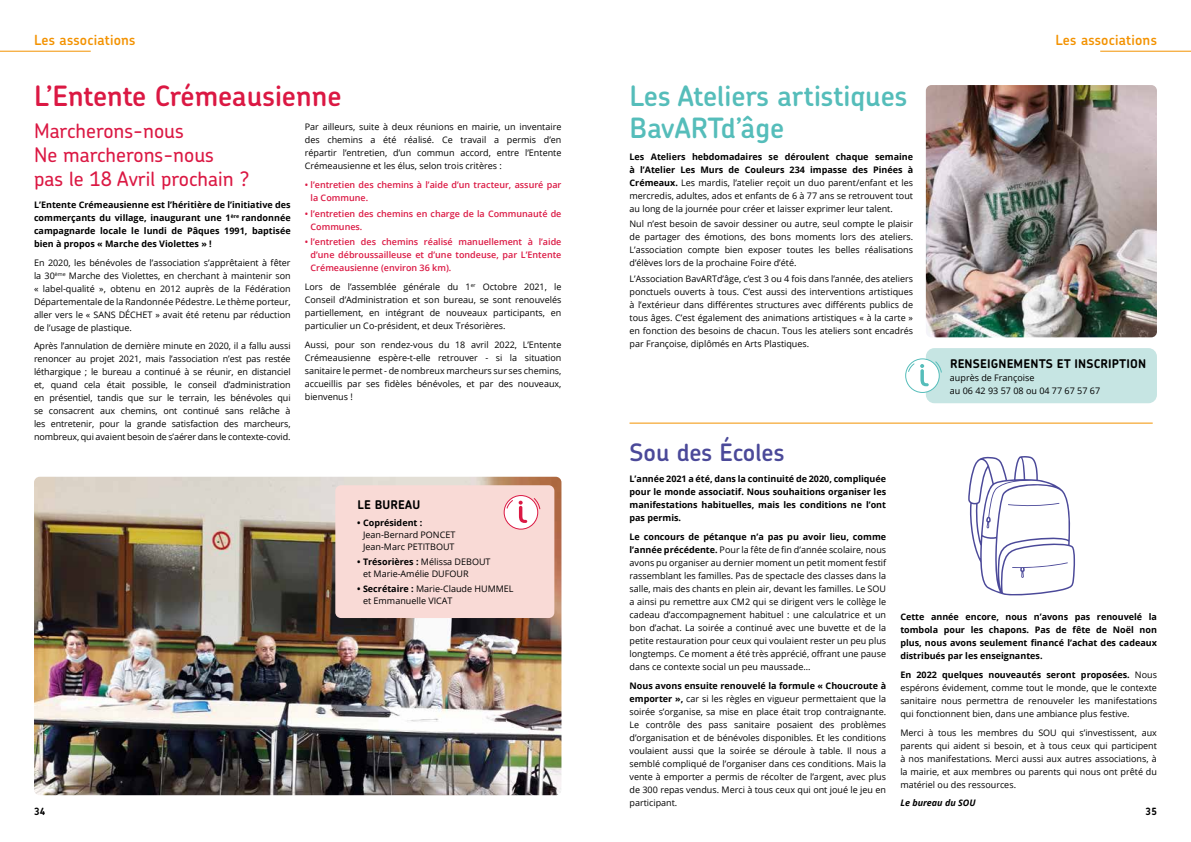
<style>
.page{position:relative;width:1191px;height:842px;background:#fff}
.page>*{position:absolute;margin:0;border:0;box-sizing:border-box;transform-origin:0 0}
.t1{font:600 28px/32px "Chevin Pro";color:#55bdba}
.t2{font:600 28px "Chevin Pro";color:#db1843}
.t3{font:600 24px "Chevin Pro";color:#4b4999}
.t4{font:500 20px/24px "Chevin Pro";color:#db1843}
.t5{font:600 14px "Chevin Pro";letter-spacing:.015em;color:#f39200}
.t6{font:700 12px "Chevin Pro";letter-spacing:.015em;color:#000}
.t7{font:700 10px "Chevin Pro";color:#000}
.t8{font:9px/13px "Open Sans";color:#000;text-align:justify}
.t9{font:700 9px/13px "Open Sans";color:#000;text-align:justify}
.t10{font:600 9px/13px "Open Sans";color:#db1843}
.t11{font:italic 700 9px "Open Sans";color:#000}
.s1{font-weight:700}
</style>
<div class="page">
<img style="left:34px;top:477px;width:527px;height:318px">
<hr style="left:629px;top:423px;width:523px;height:1px;background:#f39200">
<div style="left:335px;top:485px;width:219px;height:133px;background:#f9dad6;border-radius:6px"></div>
<div style="left:504px;top:495px;width:34px;height:34px;background:#fff;border-radius:50%"></div>
<div style="left:504px;top:495px;width:34px;height:34px;border:1px solid #db1843;border-radius:50%"></div>
<svg style="left:533px;top:498px;width:7px;height:12px"></svg>
<svg style="left:506px;top:499px;width:21px;height:24px"></svg>
<svg style="left:968px;top:456px;width:107px;height:140px"></svg>
<hr style="left:1100px;top:51px;width:91px;height:1px;background:#f39200">
<hr style="left:0;top:51px;width:91px;height:1px;background:#f39200">
<img style="left:926px;top:85px;width:231px;height:252px">
<div style="left:926px;top:348px;width:231px;height:55px;background:#c6e5e3;border-radius:9px"></div>
<div style="left:905px;top:359px;width:34px;height:33px;background:#fff;border-radius:50%"></div>
<div style="left:905px;top:358px;width:34px;height:35px;border:1px solid #55bdba;border-radius:50%"></div>
<svg style="left:934px;top:361px;width:8px;height:12px"></svg>
<svg style="left:907px;top:363px;width:21px;height:23px"></svg>
<h3 class="t5" style="left:34px;top:30px;width:103px">Les associations</h3>
<h3 class="t5" style="left:1055px;top:30px;width:103px">Les associations</h3>
<h1 class="t2" style="left:34px;top:77px;width:309px">L’Entente Crémeausienne</h1>
<h3 class="t4" style="left:34px;top:119px;width:217px">Marcherons-nous<br>Ne marcherons-nous<br>pas le 18 Avril prochain ?</h3>
<p class="t9" style="left:34px;top:198px;width:258px">L’Entente Crémeausienne est l’héritière de l’initiative des commerçants du village, inaugurant une 1<sup>ère</sup> randonnée campagnarde locale le lundi de Pâques 1991, baptisée bien à propos « Marche des Violettes » !</p>
<p class="t8" style="left:34px;top:255px;width:258px">En 2020, les bénévoles de l’association s’apprêtaient à fêter la 30<sup>ème</sup> Marche des Violettes, en cherchant à maintenir son « label-qualité », obtenu en 2012 auprès de la Fédération Départementale de la Randonnée Pédestre. Le thème porteur, aller vers le « SANS DÉCHET » avait été retenu par réduction de l’usage de plastique.</p>
<p class="t8" style="left:34px;top:339px;width:258px">Après l’annulation de dernière minute en 2020, il a fallu aussi renoncer au projet 2021, mais l’association n’est pas restée léthargique ; le bureau a continué à se réunir, en distanciel et, quand cela était possible, le conseil d’administration en présentiel, tandis que sur le terrain, les bénévoles qui se consacrent aux chemins, ont continué sans relâche à les entretenir, pour la grande satisfaction des marcheurs, nombreux, qui avaient besoin de s’aérer dans le contexte-covid.</p>
<p class="t8" style="left:305px;top:120px;width:258px">Par ailleurs, suite à deux réunions en mairie, un inventaire des chemins a été réalisé. Ce travail a permis d’en répartir l’entretien, d’un commun accord, entre l’Entente Crémeausienne et les élus, selon trois critères :</p>
<p class="t10" style="left:310px;top:178px;width:252px;text-indent:-6px">• l’entretien des chemins à l’aide d’un tracteur, assuré par la Commune.</p>
<p class="t10" style="left:310px;top:207px;width:252px;text-indent:-6px">• l’entretien des chemins en charge de la Communauté de<br>Communes.</p>
<p class="t10" style="left:310px;top:235px;width:252px;text-align:justify;text-indent:-6px">• l’entretien des chemins réalisé manuellement à l’aide d’une débroussailleuse et d’une tondeuse, par L’Entente Crémeausienne (environ 36 km).</p>
<p class="t8" style="left:305px;top:280px;width:258px">Lors de l’assemblée générale du 1<sup>er</sup> Octobre 2021, le Conseil d’Administration et son bureau, se sont renouvelés partiellement, en intégrant de nouveaux participants, en particulier un Co-président, et deux Trésorières.</p>
<p class="t8" style="left:305px;top:338px;width:258px">Aussi, pour son rendez-vous du 18 avril 2022, L’Entente Crémeausienne espère-t-elle retrouver - si la situation sanitaire le permet - de nombreux marcheurs sur ses chemins, accueillis par ses fidèles bénévoles, et par des nouveaux, bienvenus !</p>
<h1 class="t1" style="left:629px;top:79px;width:279px">Les Ateliers artistiques<br>BavARTd’âge</h1>
<p class="t8" style="left:629px;top:150px;width:285px"><span class="s1">Les Ateliers hebdomadaires se déroulent chaque semaine à l’Atelier Les Murs de Couleurs 234 impasse des Pinées à Crémeaux.</span> Les mardis, l’atelier reçoit un duo parent/enfant et les mercredis, adultes, ados et enfants de 6 à 77 ans se retrouvent tout au long de la journée pour créer et laisser exprimer leur talent.</p>
<p class="t8" style="left:629px;top:217px;width:285px">Nul n’est besoin de savoir dessiner ou autre, seul compte le plaisir de partager des émotions, des bons moments lors des ateliers.<br>L’association compte bien exposer toutes les belles réalisations d’élèves lors de la prochaine Foire d’été.</p>
<p class="t8" style="left:629px;top:272px;width:285px">L’Association BavARTd’âge, c’est 3 ou 4 fois dans l’année, des ateliers ponctuels ouverts à tous. C’est aussi des interventions artistiques à l’extérieur dans différentes structures avec différents publics de tous âges. C’est également des animations artistiques « à la carte » en fonction des besoins de chacun. Tous les ateliers sont encadrés par Françoise, diplômés en Arts Plastiques.</p>
<h2 class="t3" style="left:629px;top:436px;width:156px">Sou des Écoles</h2>
<h3 class="t6" style="left:950px;top:356px;width:198px">RENSEIGNEMENTS ET INSCRIPTION</h3>
<p class="t8" style="left:950px;top:371px;width:152px">auprès de Françoise<br>au 06 42 93 57 08 ou 04 77 67 57 67</p>
<p class="t9" style="left:629px;top:472px;width:258px">L’année 2021 a été, dans la continuité de 2020, compliquée pour le monde associatif. Nous souhaitions organiser les manifestations habituelles, mais les conditions ne l’ont pas permis.</p>
<p class="t8" style="left:629px;top:530px;width:258px"><span class="s1">Le concours de pétanque n’a pas pu avoir lieu, comme l’année précédente.</span> Pour la fête de fin d’année scolaire, nous avons pu organiser au dernier moment un petit moment festif rassemblant les familles. Pas de spectacle des classes dans la salle, mais des chants en plein air, devant les familles. Le SOU a ainsi pu remettre aux CM2 qui se dirigent vers le collège le cadeau d’accompagnement habituel : une calculatrice et un bon d’achat. La soirée a continué avec une buvette et de la petite restauration pour ceux qui voulaient rester un peu plus longtemps. Ce moment a été très apprécié, offrant une pause dans ce contexte social un peu maussade…</p>
<p class="t8" style="left:629px;top:679px;width:258px"><span class="s1">Nous avons ensuite renouvelé la formule « Choucroute à emporter »,</span> car si les règles en vigueur permettaient que la soirée s’organise, sa mise en place était trop contraignante.<br>Le contrôle des pass sanitaire posaient des problèmes d’organisation et de bénévoles disponibles. Et les conditions voulaient aussi que la soirée se déroule à table. Il nous a semblé compliqué de l’organiser dans ces conditions. Mais la vente à emporter a permis de récolter de l’argent, avec plus de 300 repas vendus. Merci à tous ceux qui ont joué le jeu en participant.</p>
<h3 class="t6" style="left:357px;top:496px;width:64px">LE BUREAU</h3>
<p class="t9" style="left:357px;top:516px;width:67px">• Coprésident :</p>
<p class="t8" style="left:363px;top:529px;width:94px;line-height:12px">Jean-Bernard PONCET<br>Jean-Marc PETITBOUT</p>
<p class="t8" style="left:363px;top:556px;width:129px;line-height:12px;text-indent:-6px"><span class="s1">• Trésorières :</span> Mélissa DEBOUT et Marie-Amélie DUFOUR</p>
<p class="t8" style="left:363px;top:582px;width:152px;line-height:12px;text-indent:-6px"><span class="s1">• Secrétaire :</span> Marie-Claude HUMMEL et Emmanuelle VICAT</p>
<p class="t9" style="left:900px;top:610px;width:258px">Cette année encore, nous n’avons pas renouvelé la tombola pour les chapons. Pas de fête de Noël non plus, nous avons seulement financé l’achat des cadeaux distribués par les enseignantes.</p>
<p class="t8" style="left:900px;top:668px;width:258px"><span class="s1">En 2022 quelques nouveautés seront proposées.</span> Nous espérons évidement, comme tout le monde, que le contexte sanitaire nous permettra de renouveler les manifestations qui fonctionnent bien, dans une ambiance plus festive.</p>
<p class="t8" style="left:900px;top:726px;width:258px">Merci à tous les membres du SOU qui s’investissent, aux parents qui aident si besoin, et à tous ceux qui participent à nos manifestations. Merci aussi aux autres associations, à la mairie, et aux membres ou parents qui nous ont prêté du matériel ou des ressources.</p>
<p class="t11" style="left:900px;top:797px;width:77px">Le bureau du SOU</p>
<p class="t7" style="left:34px;top:805px;width:13px">34</p>
<p class="t7" style="left:1145px;top:805px;width:13px">35</p>
</div>
